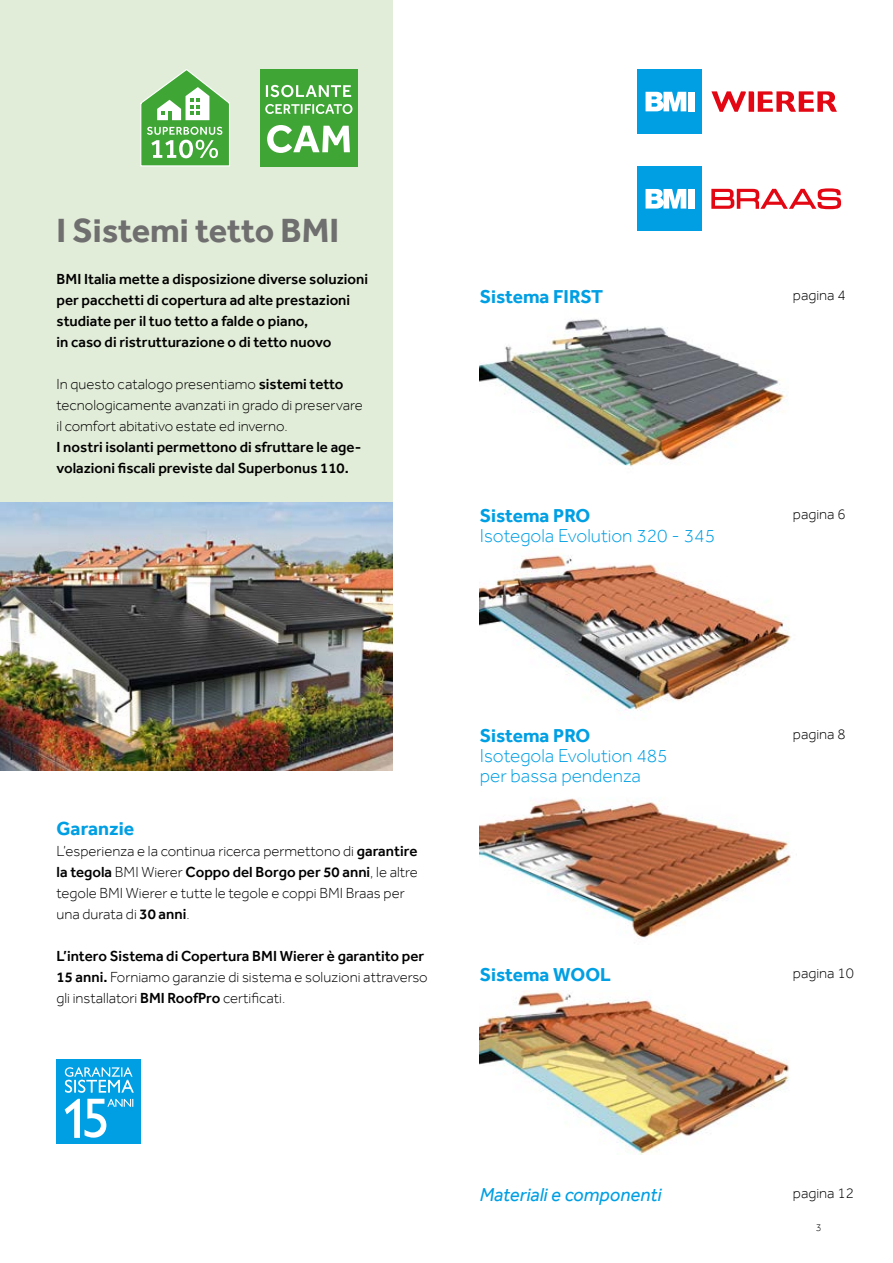
<style>
.page{position:relative;width:893px;height:1263px;background:#fff}
.page>*{position:absolute;margin:0;border:0;box-sizing:border-box;transform-origin:0 0}
.t1{font:700 34.5px "Effra";color:#706f6f}
.t2{font:700 19.5px "Effra";color:#009fe3}
.t3{font:300 19.2px/20px "Effra";color:#009fe3}
.t4{font:700 19.2px "Effra";color:#009fe3}
.t5{font:italic 19.2px "Effra";color:#009fe3}
.t6{font:300 15px/21px "Effra";color:#000}
.t7{font:500 15px/21px "Effra";color:#000}
.t8{font:300 10.5px "Effra";color:#000}
.s1{font-weight:500}
</style>
<div class="page">
<img style="left:480px;top:992px;width:310px;height:163px">
<img style="left:480px;top:319px;width:307px;height:147px">
<img style="left:480px;top:555px;width:311px;height:165px">
<img style="left:480px;top:798px;width:311px;height:140px">
<div style="left:0;top:0;width:393px;height:571px;background:#e2edd9"></div>
<img style="left:0;top:502px;width:393px;height:268px">
<div style="left:57px;top:1059px;width:84px;height:84px;background:#009fe3"></div>
<svg style="left:65px;top:1067px;width:69px;height:26px"></svg>
<svg style="left:65px;top:1099px;width:68px;height:39px"></svg>
<svg style="left:711px;top:188px;width:130px;height:21px"></svg>
<div style="left:638px;top:166px;width:64px;height:65px;background:#009fe3"></div>
<svg style="left:646px;top:189px;width:40px;height:20px"></svg>
<div style="left:688px;top:189px;width:6px;height:20px;background:#fff"></div>
<div style="left:638px;top:69px;width:64px;height:65px;background:#009fe3"></div>
<svg style="left:646px;top:92px;width:40px;height:19px"></svg>
<div style="left:688px;top:92px;width:6px;height:19px;background:#fff"></div>
<svg style="left:711px;top:91px;width:126px;height:21px"></svg>
<div style="left:260px;top:69px;width:97px;height:97px;background:#3fa535"></div>
<svg style="left:267px;top:125px;width:83px;height:28px"></svg>
<svg style="left:266px;top:85px;width:85px;height:12px"></svg>
<svg style="left:265px;top:104px;width:87px;height:10px"></svg>
<svg style="left:140px;top:69px;width:90px;height:98px"></svg>
<hr style="left:168px;top:111px;width:4px;height:11px;background:#3fa535">
<h1 class="t1" style="left:57px;top:209px;width:284px">I Sistemi tetto BMI</h1>
<p class="t7" style="left:57px;top:268px;width:313px">BMI Italia mette a disposizione diverse soluzioni per pacchetti di copertura ad alte prestazioni studiate per il tuo tetto a falde o piano,<br>in caso di ristrutturazione o di tetto nuovo</p>
<p class="t6" style="left:57px;top:373px;width:308px">In questo catalogo presentiamo <span class="s1">sistemi tetto </span>tecnologicamente avanzati in grado di preservare il comfort abitativo estate ed inverno.</p>
<p class="t7" style="left:57px;top:436px;width:306px">I nostri isolanti permettono di sfruttare le age&shy;volazioni fiscali previste dal Superbonus 110.</p>
<p class="t4" style="left:480px;top:285px;width:125px">Sistema FIRST</p>
<p class="t4" style="left:480px;top:504px;width:112px">Sistema PRO</p>
<p class="t3" style="left:480px;top:526px;width:237px">Isotegola Evolution 320 - 345</p>
<h2 class="t2" style="left:57px;top:816px;width:79px">Garanzie</h2>
<p class="t6" style="left:57px;top:840px;width:363px">L’esperienza e la continua ricerca permettono di <span class="s1">garantire la tegola</span> BMI Wierer <span class="s1">Coppo del Borgo per 50 anni</span>, le altre tegole BMI Wierer e tutte le tegole e coppi BMI Braas per una durata di <span class="s1">30 anni</span>.</p>
<p class="t6" style="left:57px;top:945px;width:373px"><span class="s1">L’intero Sistema di Copertura BMI Wierer è garantito per<br>15 anni.</span> Forniamo garanzie di sistema e soluzioni attraverso gli installatori <span class="s1">BMI RoofPro</span> certificati.</p>
<p class="t4" style="left:480px;top:724px;width:112px">Sistema PRO</p>
<p class="t3" style="left:480px;top:745px;width:189px">Isotegola Evolution 485 per bassa pendenza</p>
<p class="t4" style="left:480px;top:963px;width:133px">Sistema WOOL</p>
<p class="t5" style="left:480px;top:1183px;width:183px">Materiali e componenti</p>
<p class="t6" style="left:793px;top:284px;width:54px">pagina 4</p>
<p class="t6" style="left:793px;top:504px;width:54px">pagina 6</p>
<p class="t6" style="left:793px;top:723px;width:54px">pagina 8</p>
<p class="t6" style="left:793px;top:963px;width:62px">pagina 10</p>
<p class="t6" style="left:793px;top:1182px;width:62px">pagina 12</p>
<p class="t8" style="left:816px;top:1221px;width:7px">3</p>
</div>
